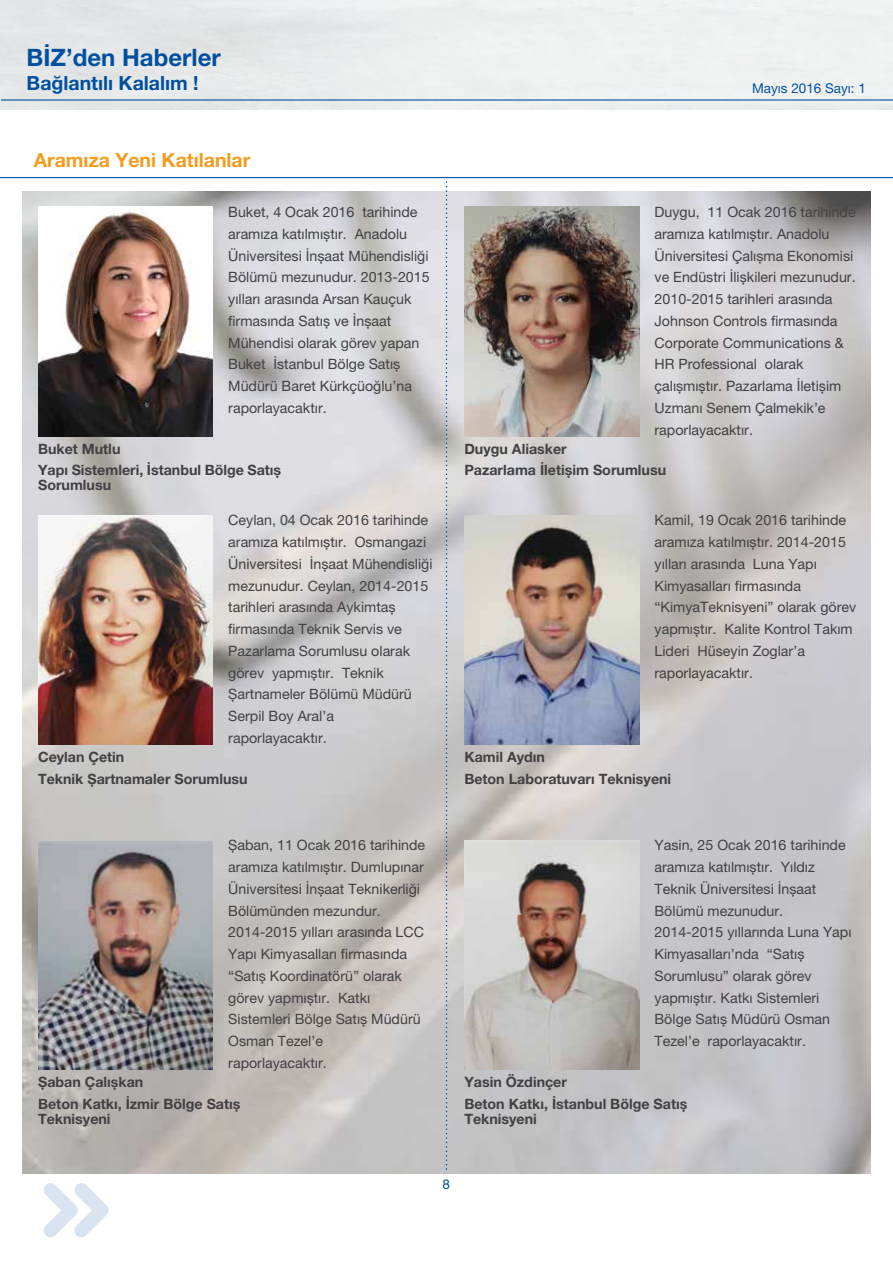
<style>
.page{position:relative;width:893px;height:1263px;background:#fff}
.page>*{position:absolute;margin:0;border:0;box-sizing:border-box;transform-origin:0 0}
.t1{font:700 24px "Helvetica Neue LT Pro";color:#00509e}
.t2{font:700 19.5px "Helvetica Neue LT Pro";color:#f39c1f}
.t3{font:700 19.5px "Helvetica Neue LT Pro";color:#00509e}
.t4{font:14.25px/21.8px "Helvetica Neue LT Pro";color:#414042}
.t5{font:700 14.25px/21.8px "Helvetica Neue LT Pro";color:#414042}
.t6{font:13.5px "Helvetica Neue LT Pro";color:#00509e}
</style>
<div class="page">
<img style="left:22px;top:192px;width:848px;height:981px">
<hr style="left:1px;top:99px;width:892px;height:2px;background:#00509e">
<hr style="left:0;top:177px;width:893px;height:1px;background:#00509e">
<svg style="left:44px;top:1183px;width:65px;height:54px"></svg>
<svg style="left:446px;top:182px;width:1px;height:991px"></svg>
<img style="left:38px;top:207px;width:175px;height:230px">
<img style="left:38px;top:515px;width:175px;height:230px">
<img style="left:38px;top:841px;width:175px;height:229px">
<img style="left:464px;top:207px;width:175px;height:230px">
<img style="left:464px;top:515px;width:175px;height:230px">
<img style="left:464px;top:840px;width:175px;height:230px">
<h1 class="t1" style="left:27px;top:43px;width:196px">BİZ’den Haberler</h1>
<h2 class="t3" style="left:27px;top:71px;width:174px">Bağlantılı Kalalım !</h2>
<p class="t6" style="left:752px;top:80px;width:115px">Mayıs 2016 Sayı: 1</p>
<h2 class="t2" style="left:34px;top:148px;width:218px">Aramıza Yeni Katılanlar</h2>
<p class="t4" style="left:228px;top:201px;width:203px">Buket, 4 Ocak 2016 tarihinde aramıza katılmıștır. Anadolu<br>Üniversitesi İnșaat Mühendisliği<br>Bölümü mezunudur. 2013-2015 yılları arasında Arsan Kauçuk firmasında Satıș ve İnșaat<br>Mühendisi olarak görev yapan<br>Buket İstanbul Bölge Satıș<br>Müdürü Baret Kürkçüoğlu’na raporlayacaktır.</p>
<p class="t5" style="left:38px;top:437px;width:245px">Buket Mutlu<br>Yapı Sistemleri, İstanbul Bölge Satıș</p>
<p class="t5" style="left:38px;top:474px;width:75px">Sorumlusu</p>
<p class="t4" style="left:228px;top:509px;width:206px">Ceylan, 04 Ocak 2016 tarihinde aramıza katılmıștır. Osmangazi<br>Üniversitesi İnșaat Mühendisliği mezunudur. Ceylan, 2014-2015 tarihleri arasında Aykimtaș firmasında Teknik Servis ve<br>Pazarlama Sorumlusu olarak görev yapmıștır. Teknik<br>Șartnameler Bölümü Müdürü<br>Serpil Boy Aral’a raporlayacaktır.</p>
<p class="t5" style="left:38px;top:746px;width:211px">Ceylan Çetin<br>Teknik Șartnamaler Sorumlusu</p>
<p class="t4" style="left:655px;top:201px;width:203px">Duygu, 11 Ocak 2016 tarihinde aramıza katılmıștır. Anadolu<br>Üniversitesi Çalıșma Ekonomisi ve Endüstri İlișkileri mezunudur.<br>2010-2015 tarihleri arasında<br>Johnson Controls firmasında<br>Corporate Communications &amp;<br>HR Professional olarak çalıșmıștır. Pazarlama İletișim<br>Uzmanı Senem Çalmekik’e raporlayacaktır.</p>
<p class="t5" style="left:464px;top:437px;width:203px">Duygu Aliasker<br>Pazarlama İletișim Sorumlusu</p>
<p class="t4" style="left:655px;top:509px;width:203px">Kamil, 19 Ocak 2016 tarihinde aramıza katılmıștır. 2014-2015 yılları arasında Luna Yapı<br>Kimyasalları firmasında “KimyaTeknisyeni” olarak görev yapmıștır. Kalite Kontrol Takım<br>Lideri Hüseyin Zoglar’a raporlayacaktır.</p>
<p class="t5" style="left:464px;top:746px;width:208px">Kamil Aydın<br>Beton Laboratuvarı Teknisyeni</p>
<p class="t4" style="left:228px;top:834px;width:198px">Șaban, 11 Ocak 2016 tarihinde aramıza katılmıștır. Dumlupınar<br>Üniversitesi İnșaat Teknikerliği<br>Bölümünden mezundur.<br>2014-2015 yılları arasında LCC<br>Yapı Kimyasalları firmasında “Satıș Koordinatörü” olarak görev yapmıștır. Katkı<br>Sistemleri Bölge Satıș Müdürü<br>Osman Tezel’e<br>raporlayacaktır.</p>
<p class="t5" style="left:38px;top:1071px;width:204px">Șaban Çalıșkan<br>Beton Katkı, İzmir Bölge Satıș</p>
<p class="t5" style="left:38px;top:1107px;width:74px">Teknisyeni</p>
<p class="t4" style="left:655px;top:834px;width:198px">Yasin, 25 Ocak 2016 tarihinde aramıza katılmıștır. Yıldız<br>Teknik Üniversitesi İnșaat<br>Bölümü mezunudur.<br>2014-2015 yıllarında Luna Yapı<br>Kimyasalları’nda “Satıș<br>Sorumlusu” olarak görev yapmıștır. Katkı Sistemleri<br>Bölge Satıș Müdürü Osman<br>Tezel’e raporlayacaktır.</p>
<p class="t5" style="left:464px;top:1071px;width:224px">Yasin Özdinçer<br>Beton Katkı, İstanbul Bölge Satıș</p>
<p class="t5" style="left:464px;top:1107px;width:74px">Teknisyeni</p>
<p class="t6" style="left:443px;top:1176px;width:9px">8</p>
</div>
